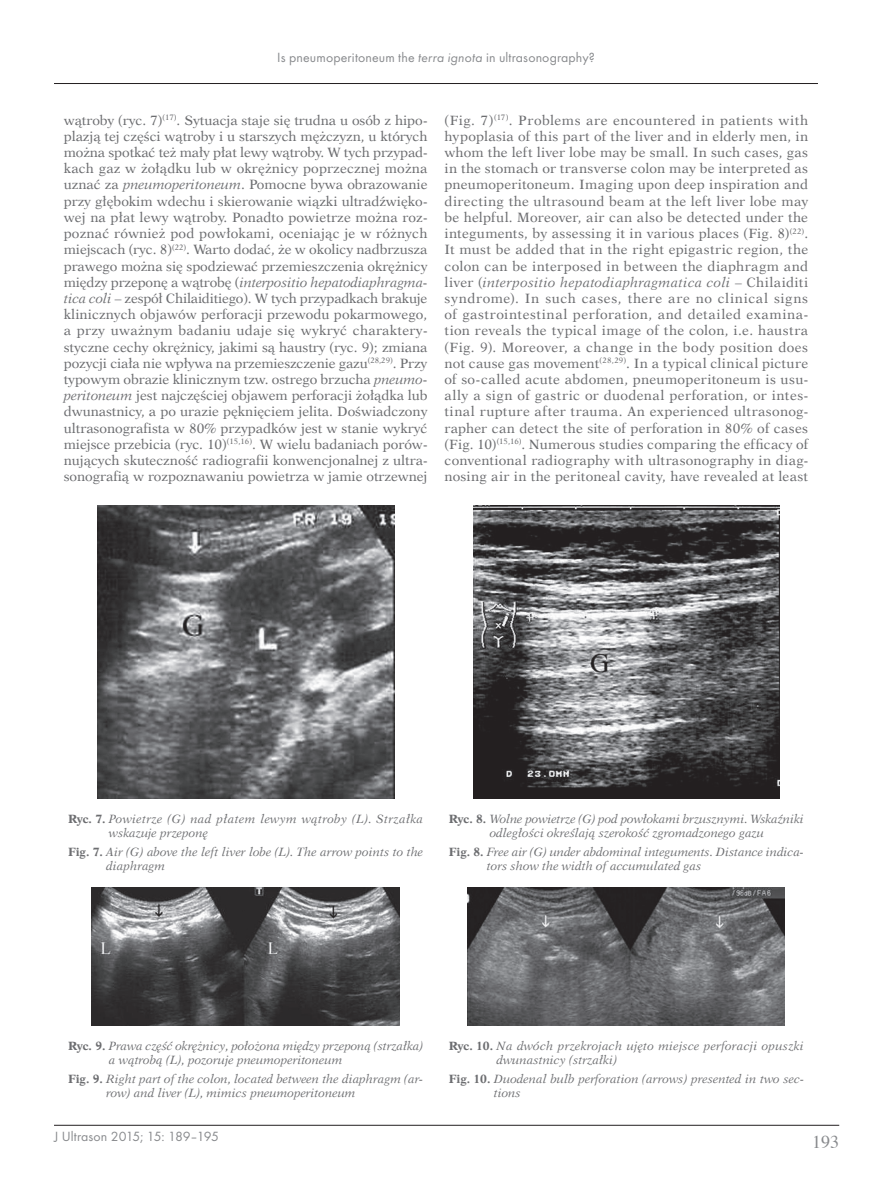
<style>
.page{position:relative;width:872px;height:1191px;background:#fff}
.page>*{position:absolute;margin:0;border:0;box-sizing:border-box;transform-origin:0 0}
.t1{font:18px "Times";color:#888a8d}
.t2{font:13.8px "Futura TCE";letter-spacing:.01em;color:#888a8d}
.t3{font:13.5px/16.2px "Dutch 823 EU";letter-spacing:-.005em;color:#6c6d70;text-align:justify}
.t4{font:italic 12px/14.4px "Dutch 823 EU";color:#6c6d70}
.t5{font:italic 12px/14.4px "Dutch 823 EU";letter-spacing:.02em;color:#6c6d70}
.t6{font:italic 12px/14.4px "Dutch 823 EU";letter-spacing:.025em;color:#6c6d70}
.s1{font-family:"Futura TCE Book Obli"}
.s2{font-style:italic}
.s3{font-weight:700;font-style:normal}
</style>
<div class="page">
<hr style="left:54px;top:1125px;width:785px;height:1px;background:#231f20">
<hr style="left:54px;top:83px;width:764px;height:1px;background:#231f20">
<img style="left:97px;top:506px;width:297px;height:292px">
<img style="left:473px;top:506px;width:306px;height:292px">
<img style="left:91px;top:887px;width:309px;height:138px">
<img style="left:468px;top:887px;width:317px;height:138px">
<p class="t2" style="left:277px;top:51px;width:319px">Is pneumoperitoneum the <span class="s1">terra ignota</span> in ultrasonography?</p>
<p class="t3" style="left:64px;top:112px;width:365px">wątroby (ryc. 7)<sup>(17)</sup>. Sytuacja staje się trudna u osób z hipo&shy;plazją tej części wątroby i u starszych mężczyzn, u których można spotkać też mały płat lewy wątroby. W tych przypad&shy;kach gaz w żołądku lub w okrężnicy poprzecznej można uznać za <span class="s2">pneumoperitoneum</span>. Pomocne bywa obrazowanie przy głębokim wdechu i skierowanie wiązki ultradźwięko&shy;wej na płat lewy wątroby. Ponadto powietrze można roz&shy;poznać również pod powłokami, oceniając je w różnych miejscach (ryc. 8)<sup>(22)</sup>. Warto dodać, że w okolicy nadbrzusza prawego można się spodziewać przemieszczenia okrężnicy między przeponę a wątrobę (<span class="s2">interpositio hepatodiaphragma&shy;tica coli</span> – zespół Chilaiditiego). W tych przypadkach brakuje klinicznych objawów perforacji przewodu pokarmowego, a przy uważnym badaniu udaje się wykryć charaktery&shy;styczne cechy okrężnicy, jakimi są haustry (ryc. 9); zmiana pozycji ciała nie wpływa na przemieszczenie gazu<sup>(28,29)</sup>. Przy typowym obrazie klinicznym tzw. ostrego brzucha <span class="s2">pneumo&shy;peritoneum</span> jest najczęściej objawem perforacji żołądka lub dwunastnicy, a po urazie pęknięciem jelita. Doświadczony ultrasonografista w 80% przypadków jest w stanie wykryć miejsce przebicia (ryc. 10)<sup>(15,16)</sup>. W wielu badaniach porów&shy;nujących skuteczność radiografii konwencjonalnej z ultra&shy;sonografią w rozpoznawaniu powietrza w jamie otrzewnej</p>
<p class="t3" style="left:444px;top:112px;width:365px">(Fig. 7)<sup>(17)</sup>. Problems are encountered in patients with hypoplasia of this part of the liver and in elderly men, in whom the left liver lobe may be small. In such cases, gas in the stomach or transverse colon may be interpreted as pneumoperitoneum. Imaging upon deep inspiration and directing the ultrasound beam at the left liver lobe may be helpful. Moreover, air can also be detected under the integuments, by assessing it in various places (Fig. 8)<sup>(22)</sup>.<br>It must be added that in the right epigastric region, the colon can be interposed in between the diaphragm and liver (<span class="s2">interpositio hepatodiaphragmatica coli</span> – Chilaiditi syndrome). In such cases, there are no clinical signs of gastrointestinal perforation, and detailed examina&shy;tion reveals the typical image of the colon, i.e. haustra (Fig. 9). Moreover, a change in the body position does not cause gas movement<sup>(28,29)</sup>. In a typical clinical picture of so-called acute abdomen, pneumoperitoneum is usu&shy;ally a sign of gastric or duodenal perforation, or intes&shy;tinal rupture after trauma. An experienced ultrasonog&shy;rapher can detect the site of perforation in 80% of cases (Fig. 10)<sup>(15,16)</sup>. Numerous studies comparing the efficacy of conventional radiography with ultrasonography in diag&shy;nosing air in the peritoneal cavity, have revealed at least</p>
<p class="t6" style="left:109px;top:811px;width:316px;text-indent:-41px"><span class="s3">Ryc. 7.</span> Powietrze (G) nad płatem lewym wątroby (L). Strzałka wskazuje przeponę</p>
<p class="t4" style="left:106px;top:844px;width:318px;text-indent:-38px"><span class="s3">Fig. 7.</span> Air (G) above the left liver lobe (L). The arrow points to the diaphragm</p>
<p class="t4" style="left:449px;top:811px;width:357px;text-align:center"><span class="s3">Ryc. 8.</span> Wolne powietrze (G) pod powłokami brzusznymi. Wskaźniki odległości określają szerokość zgromadzonego gazu</p>
<p class="t4" style="left:487px;top:844px;width:318px;text-indent:-38px"><span class="s3">Fig. 8.</span> Free air (G) under abdominal integuments. Distance indica&shy;tors show the width of accumulated gas</p>
<p class="t4" style="left:109px;top:1038px;width:316px;text-indent:-41px"><span class="s3">Ryc. 9.</span> Prawa część okrężnicy, położona między przeponą (strzałka) a wątrobą (L), pozoruje pneumoperitoneum</p>
<p class="t4" style="left:106px;top:1071px;width:318px;text-indent:-38px"><span class="s3">Fig. 9.</span> Right part of the colon, located between the diaphragm (ar&shy;row) and liver (L), mimics pneumoperitoneum</p>
<p class="t2" style="left:54px;top:1130px;width:166px">J Ultrason 2015; 15: 189–195</p>
<p class="t5" style="left:496px;top:1038px;width:309px;text-indent:-48px"><span class="s3">Ryc. 10.</span> Na dwóch przekrojach ujęto miejsce perforacji opuszki dwunastnicy (strzałki)</p>
<p class="t4" style="left:494px;top:1071px;width:312px;text-indent:-45px"><span class="s3">Fig. 10.</span> Duodenal bulb perforation (arrows) presented in two sec&shy;tions</p>
<h1 class="t1" style="left:812px;top:1134px;width:28px">193</h1>
</div>
